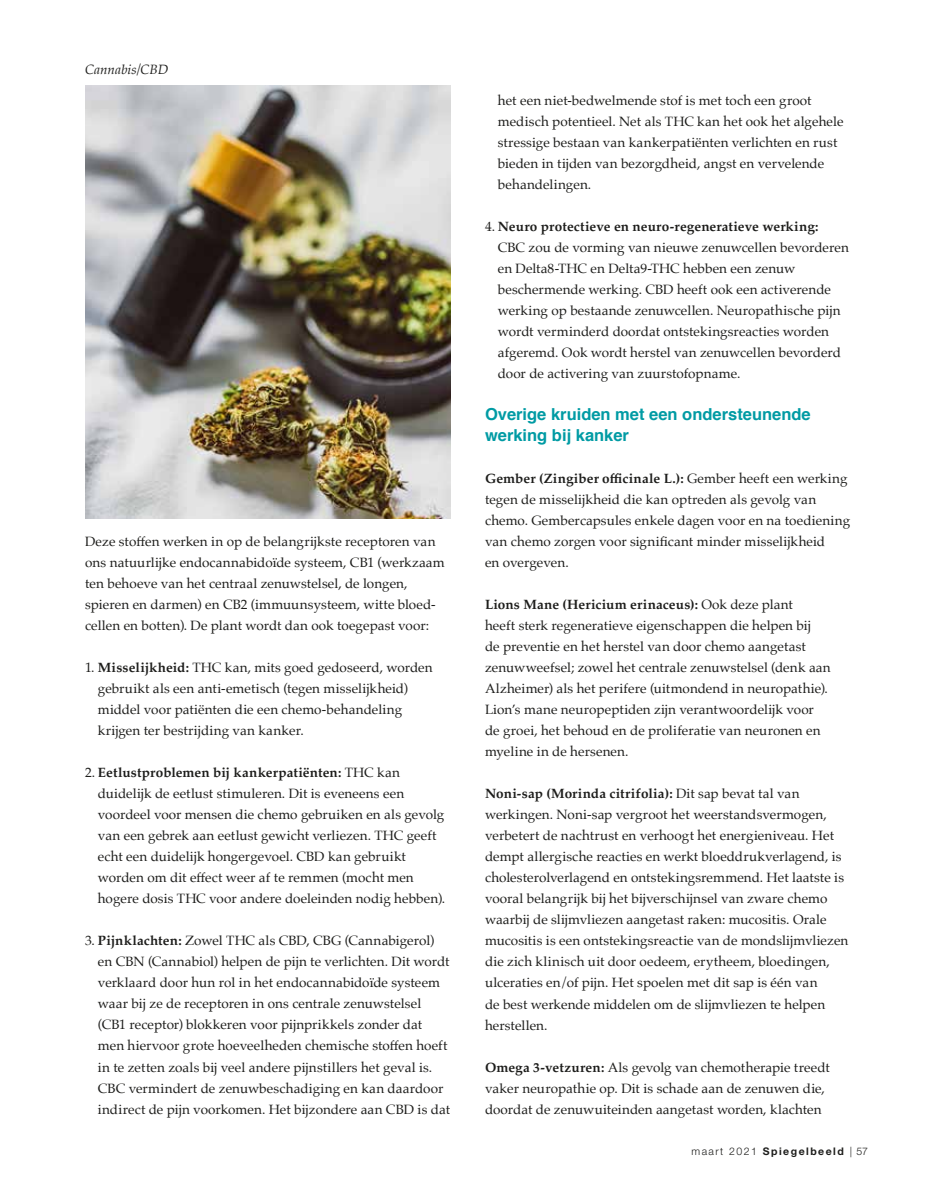
<style>
.page{position:relative;width:936px;height:1191px;background:#fff}
.page>*{position:absolute;margin:0;border:0;box-sizing:border-box;transform-origin:0 0}
.t1{font:700 16.5px/21px "Helvetica";color:#009ba4}
.t2{font:13.5px/21px "Palatino";letter-spacing:.005em;color:#1d1d1b}
.t3{font:italic 13.5px "Palatino";color:#1d1d1b}
.t4{font:300 10.5px "Helvetica Neue LT";letter-spacing:.14em;color:#1d1d1b}
.s1{font-weight:700}
</style>
<div class="page">
<img style="left:85px;top:85px;width:366px;height:434px">
<p class="t3" style="left:85px;top:58px;width:85px">Cannabis/CBD</p>
<p class="t2" style="left:85px;top:531px;width:361px">Deze stoffen werken in op de belangrijkste receptoren van ons natuurlijke endocannabidoïde systeem, CB1 (werkzaam ten behoeve van het centraal zenuwstelsel, de longen, spieren en darmen) en CB2 (immuunsysteem, witte bloed&shy;cellen en botten). De plant wordt dan ook toegepast voor:</p>
<p class="t2" style="left:98px;top:657px;width:336px;text-indent:-13px">1. <span class="s1">Misselijkheid:</span> THC kan, mits goed gedoseerd, worden gebruikt als een anti-emetisch (tegen misselijkheid) middel voor patiënten die een chemo-behandeling krijgen ter bestrijding van kanker.</p>
<p class="t2" style="left:98px;top:762px;width:349px;text-indent:-13px">2. <span class="s1">Eetlustproblemen bij kankerpatiënten:</span> THC kan duidelijk de eetlust stimuleren. Dit is eveneens een voordeel voor mensen die chemo gebruiken en als gevolg van een gebrek aan eetlust gewicht verliezen. THC geeft echt een duidelijk hongergevoel. CBD kan gebruikt worden om dit effect weer af te remmen (mocht men hogere dosis THC voor andere doeleinden nodig hebben).</p>
<p class="t2" style="left:98px;top:930px;width:354px;text-indent:-13px">3. <span class="s1">Pijnklachten:</span> Zowel THC als CBD, CBG (Cannabigerol) en CBN (Cannabiol) helpen de pijn te verlichten. Dit wordt verklaard door hun rol in het endocannabidoïde systeem waar bij ze de receptoren in ons centrale zenuwstelsel (CB1 receptor) blokkeren voor pijnprikkels zonder dat men hiervoor grote hoeveelheden chemische stoffen hoeft in te zetten zoals bij veel andere pijnstillers het geval is.<br>CBC vermindert de zenuwbeschadiging en kan daardoor indirect de pijn voorkomen. Het bijzondere aan CBD is dat</p>
<p class="t2" style="left:497px;top:90px;width:347px">het een niet-bedwelmende stof is met toch een groot medisch potentieel. Net als THC kan het ook het algehele stressige bestaan van kankerpatiënten verlichten en rust bieden in tijden van bezorgdheid, angst en vervelende behandelingen.</p>
<p class="t2" style="left:497px;top:216px;width:353px;text-indent:-13px">4. <span class="s1">Neuro protectieve en neuro-regeneratieve werking:<br></span>CBC zou de vorming van nieuwe zenuwcellen bevorderen en Delta8-THC en Delta9-THC hebben een zenuw beschermende werking. CBD heeft ook een activerende werking op bestaande zenuwcellen. Neuropathische pijn wordt verminderd doordat ontstekingsreacties worden afgeremd. Ook wordt herstel van zenuwcellen bevorderd door de activering van zuurstofopname.</p>
<p class="t1" style="left:485px;top:404px;width:327px">Overige kruiden met een ondersteunende werking bij kanker</p>
<p class="t2" style="left:485px;top:468px;width:367px"><span class="s1">Gember (Zingiber officinale L.):</span> Gember heeft een werking tegen de misselijkheid die kan optreden als gevolg van chemo. Gembercapsules enkele dagen voor en na toediening van chemo zorgen voor significant minder misselijkheid<br>en overgeven.</p>
<p class="t2" style="left:485px;top:594px;width:347px"><span class="s1">Lions Mane (Hericium erinaceus):</span> Ook deze plant<br>heeft sterk regeneratieve eigenschappen die helpen bij<br>de preventie en het herstel van door chemo aangetast zenuwweefsel; zowel het centrale zenuwstelsel (denk aan Alzheimer) als het perifere (uitmondend in neuropathie).<br>Lion’s mane neuropeptiden zijn verantwoordelijk voor de groei, het behoud en de proliferatie van neuronen en myeline in de hersenen.</p>
<p class="t2" style="left:485px;top:783px;width:365px"><span class="s1">Noni-sap (Morinda citrifolia):</span> Dit sap bevat tal van werkingen. Noni-sap vergroot het weerstandsvermogen, verbetert de nachtrust en verhoogt het energieniveau. Het dempt allergische reacties en werkt bloeddrukverlagend, is cholesterolverlagend en ontstekingsremmend. Het laatste is vooral belangrijk bij het bijverschijnsel van zware chemo waarbij de slijmvliezen aangetast raken: mucositis. Orale mucositis is een ontstekingsreactie van de mondslijmvliezen die zich klinisch uit door oedeem, erytheem, bloedingen, ulceraties en/of pijn. Het spoelen met dit sap is één van<br>de best werkende middelen om de slijmvliezen te helpen herstellen.</p>
<p class="t2" style="left:485px;top:1056px;width:346px"><span class="s1">Omega 3-vetzuren:</span> Als gevolg van chemotherapie treedt vaker neuropathie op. Dit is schade aan de zenuwen die, doordat de zenuwuiteinden aangetast worden, klachten</p>
<p class="t4" style="left:691px;top:1145px;width:178px">maart 2021 <span class="s1">Spiegelbeeld</span> | 57</p>
</div>
